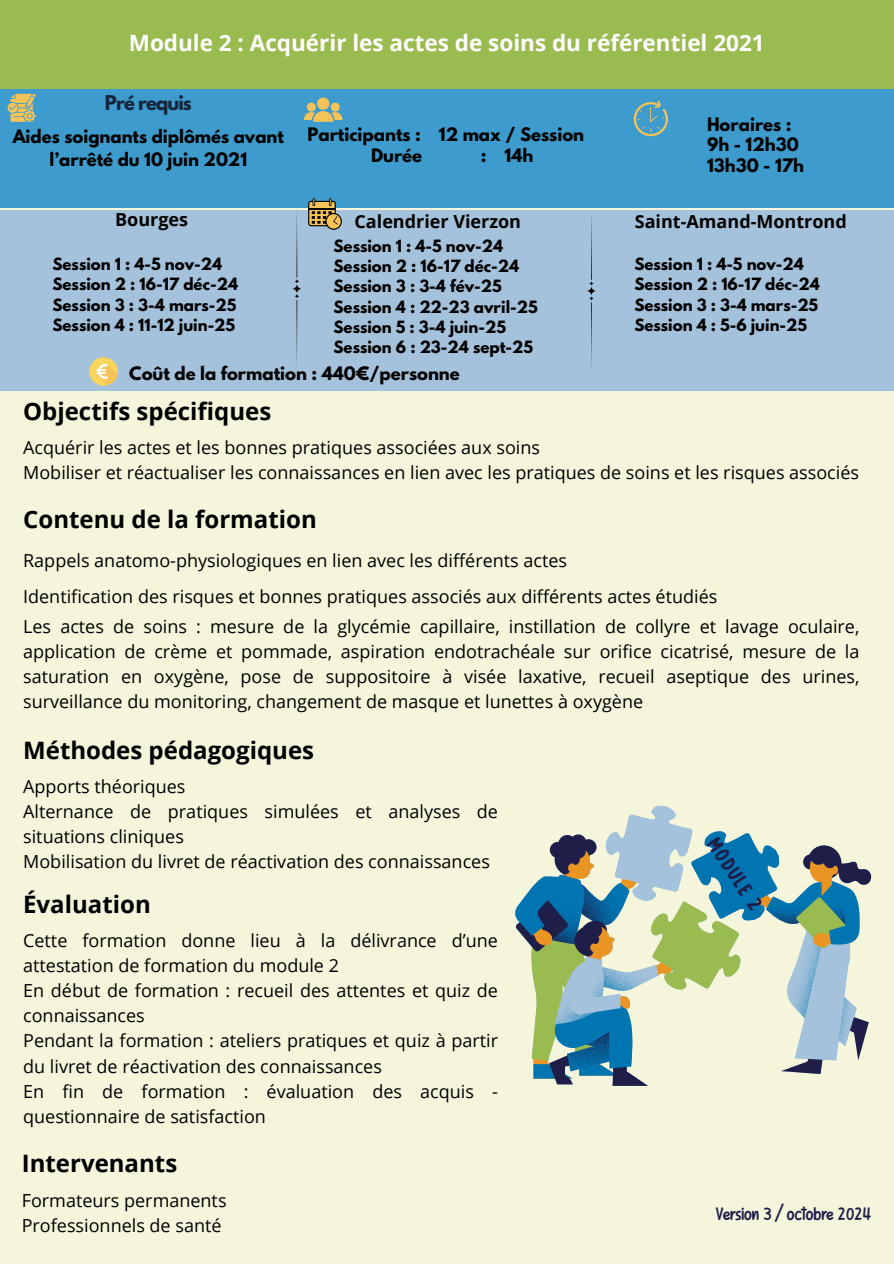
<style>
.page{position:relative;width:894px;height:1264px;background:#fff}
.page>*{position:absolute;margin:0;border:0;box-sizing:border-box;transform-origin:0 0}
.t1{font:700 24px "Open Sans";color:#000}
.t2{font:700 22.5px "Open Sans";color:#fff}
.t3{font:700 20.7px "UIDMOKAEUNG";color:#1e1e49}
.t4{font:18px/25.2px "Open Sans";color:#000}
.t5{font:700 18px "Open Sans";color:#000}
.t6{font:18px "UIDMOKAEUNG";color:#1e1e49}
.t7{font:700 18px "League Spartan";letter-spacing:-.05em;color:#17243b}
.t8{font:700 16.5px/20.2px "League Spartan";color:#000;text-align:center}
.t9{font:700 15px "League Spartan";color:#000}
</style>
<div class="page">
<div style="left:0;top:0;width:893px;height:1263px;background:#f5f5dc"></div>
<svg style="left:515px;top:805px;width:356px;height:280px"></svg>
<div style="left:0;top:0;width:893px;height:89px;background:#9abb50"></div>
<div style="left:592px;top:89px;width:301px;height:119px;background:#3d9ccd"></div>
<div style="left:297px;top:89px;width:300px;height:119px;background:#3d9ccd"></div>
<div style="left:0;top:89px;width:303px;height:119px;background:#3d9ccd"></div>
<svg style="left:304px;top:97px;width:38px;height:25px"></svg>
<svg style="left:8px;top:94px;width:28px;height:28px"></svg>
<svg style="left:633px;top:101px;width:34px;height:35px"></svg>
<div style="left:0;top:336px;width:893px;height:54px;background:#a4c2db"></div>
<div style="left:0;top:247px;width:893px;height:106px;background:#a4c2db"></div>
<div style="left:0;top:210px;width:893px;height:38px;background:#a4c2db"></div>
<svg style="left:308px;top:198px;width:34px;height:32px"></svg>
<hr style="left:591px;top:210px;width:1px;height:69px;background:#000">
<hr style="left:591px;top:302px;width:1px;height:69px;background:#000">
<svg style="left:587px;top:281px;width:9px;height:20px"></svg>
<hr style="left:296px;top:208px;width:1px;height:69px;background:#000">
<hr style="left:296px;top:300px;width:1px;height:69px;background:#000">
<svg style="left:292px;top:279px;width:10px;height:20px"></svg>
<svg style="left:89px;top:357px;width:28px;height:28px"></svg>
<h3 class="t2" style="left:129px;top:27px;width:637px">Module 2 : Acquérir les actes de soins du référentiel 2021</h3>
<h3 class="t7" style="left:105px;top:94px;width:88px">Pré requis</h3>
<h3 class="t8" style="left:13px;top:128px;width:273px;line-height:22.5px">Aides soignants diplômés avant l’arrêté du 10 juin 2021</h3>
<p class="t8" style="left:307px;top:126px;width:278px">Participants : 12 max / Session</p>
<p class="t8" style="left:371px;top:147px;width:53px">Durée</p>
<p class="t8" style="left:480px;top:147px;width:54px">: 14h</p>
<h3 class="t8" style="left:706px;top:116px;width:98px;text-align:left">Horaires :<br>9h - 12h30<br>13h30 - 17h</h3>
<h3 class="t5" style="left:115px;top:206px;width:74px">Bourges</h3>
<p class="t5" style="left:354px;top:208px;width:168px">Calendrier Vierzon</p>
<p class="t5" style="left:634px;top:208px;width:213px">Saint-Amand-Montrond</p>
<p class="t9" style="left:333px;top:238px;width:171px">Session 1 : 4-5 nov-24</p>
<p class="t9" style="left:333px;top:258px;width:187px">Session 2 : 16-17 déc-24</p>
<p class="t9" style="left:333px;top:279px;width:170px">Session 3 : 3-4 fév-25</p>
<p class="t9" style="left:333px;top:299px;width:205px">Session 4 : 22-23 avril-25</p>
<p class="t9" style="left:333px;top:319px;width:174px">Session 5 : 3-4 juin-25</p>
<p class="t9" style="left:333px;top:339px;width:201px">Session 6 : 23-24 sept-25</p>
<p class="t9" style="left:52px;top:257px;width:171px">Session 1 : 4-5 nov-24</p>
<p class="t9" style="left:52px;top:277px;width:187px">Session 2 : 16-17 déc-24</p>
<p class="t9" style="left:52px;top:297px;width:185px">Session 3 : 3-4 mars-25</p>
<p class="t9" style="left:52px;top:317px;width:184px">Session 4 : 11-12 juin-25</p>
<p class="t8" style="left:129px;top:365px;width:332px">Coût de la formation : 440€/personne</p>
<p class="t9" style="left:634px;top:257px;width:171px">Session 1 : 4-5 nov-24</p>
<p class="t9" style="left:634px;top:277px;width:187px">Session 2 : 16-17 déc-24</p>
<p class="t9" style="left:634px;top:297px;width:185px">Session 3 : 3-4 mars-25</p>
<h3 class="t9" style="left:634px;top:317px;width:174px">Session 4 : 5-6 juin-25</h3>
<h2 class="t1" style="left:23px;top:394px;width:249px">Objectifs spécifiques</h2>
<h2 class="t4" style="left:23px;top:434px;width:837px">Acquérir les actes et les bonnes pratiques associées aux soins<br>Mobiliser et réactualiser les connaissances en lien avec les pratiques de soins et les risques associés</h2>
<p class="t1" style="left:23px;top:502px;width:295px">Contenu de la formation</p>
<p class="t4" style="left:23px;top:542px;width:695px;line-height:35.7px">Rappels anatomo-physiologiques en lien avec les différents actes<br>Identification des risques et bonnes pratiques associés aux différents actes étudiés</p>
<p class="t4" style="left:23px;top:613px;width:837px;text-align:justify">Les actes de soins : mesure de la glycémie capillaire, instillation de collyre et lavage oculaire, application de crème et pommade, aspiration endotrachéale sur orifice cicatrisé, mesure de la saturation en oxygène, pose de suppositoire à visée laxative, recueil aseptique des urines, surveillance du monitoring, changement de masque et lunettes à oxygène</p>
<h3 class="t1" style="left:23px;top:733px;width:292px">Méthodes pédagogiques</h3>
<h3 class="t4" style="left:23px;top:773px;width:476px">Apports théoriques<br>Alternance de pratiques simulées et analyses de situations cliniques<br>Mobilisation du livret de réactivation des connaissances</h3>
<p class="t1" style="left:23px;top:887px;width:129px">Évaluation</p>
<p class="t4" style="left:23px;top:927px;width:476px">Cette formation donne lieu à la délivrance d’une attestation de formation du module 2<br>En début de formation : recueil des attentes et quiz de connaissances<br>Pendant la formation : ateliers pratiques et quiz à partir du livret de réactivation des connaissances<br>En fin de formation : évaluation des acquis - questionnaire de satisfaction</p>
<h3 class="t1" style="left:22px;top:1146px;width:157px">Intervenants</h3>
<h3 class="t4" style="left:22px;top:1187px;width:206px;line-height:24.8px">Formateurs permanents<br>Professionnels de santé</h3>
<p class="t6" style="left:715px;top:1199px;width:157px">Version 3 / octobre 2024</p>
<h3 class="t3" style="left:725px;top:830px;width:83px;rotate:56deg">MODULE 2</h3>
</div>
